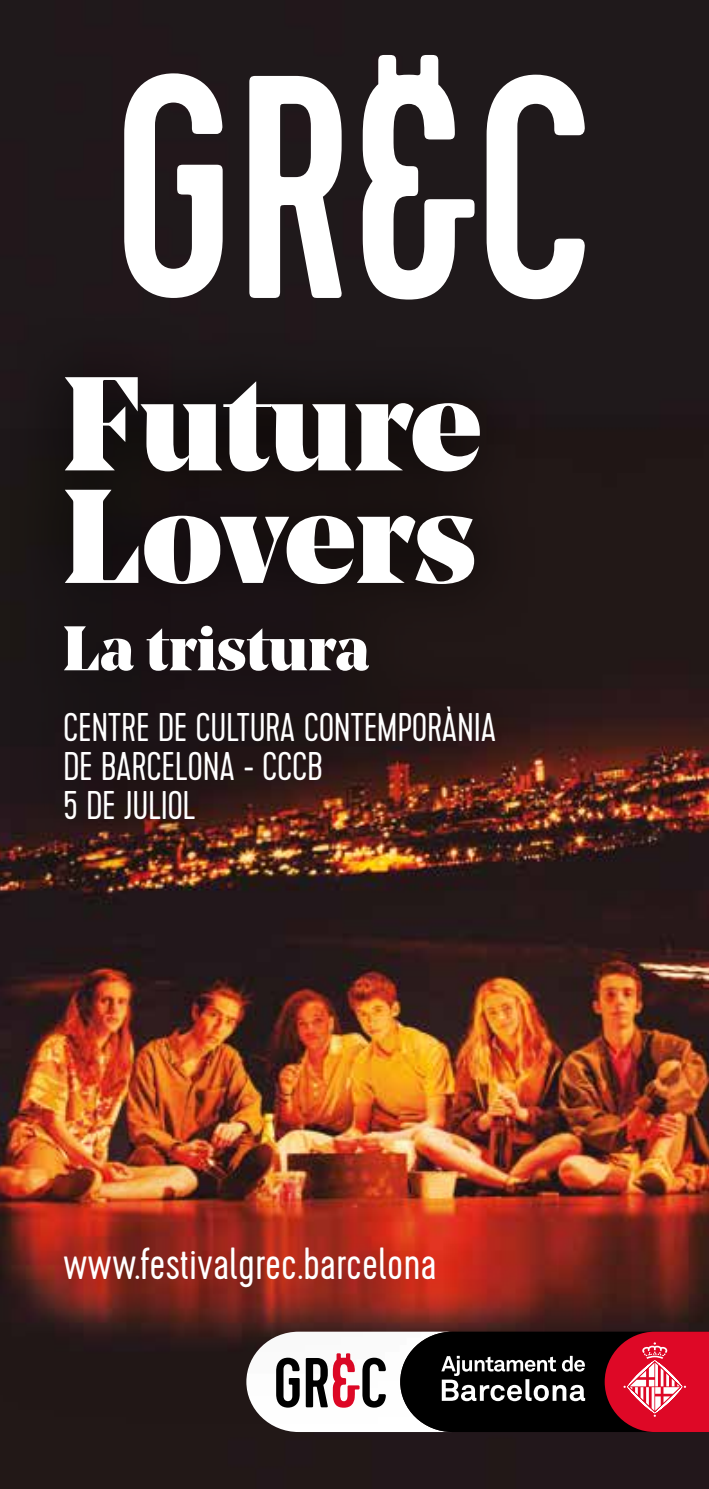
<style>
.page{position:relative;width:709px;height:1489px;background:#fff}
.page>*{position:absolute;margin:0;border:0;box-sizing:border-box;transform-origin:0 0}
.t1{font:900 132.5px/112.5px "Noe Display";letter-spacing:-.005em;color:#fff}
.t2{font:900 62.5px "Noe Display";color:#fff}
.t3{font:300 45px "Cervo";color:#fff}
.t4{font:300 40px/38.8px "Cervo";letter-spacing:-.01em;color:#fff}
</style>
<div class="page">
<img style="left:0;top:0;width:709px;height:1488px">
<svg style="left:124px;top:73px;width:99px;height:225px"></svg>
<svg style="left:249px;top:76px;width:93px;height:222px"></svg>
<svg style="left:486px;top:75px;width:99px;height:224px"></svg>
<svg style="left:363px;top:55px;width:111px;height:244px"></svg>
<svg style="left:246px;top:1331px;width:463px;height:100px;background:#8d2937"></svg>
<div style="left:4px;top:314px;width:547px;height:565px;background:#000;opacity:.89"></div>
<div style="left:0;top:1109px;width:557px;height:316px;background:#000;opacity:.75"></div>
<h1 class="t1" style="left:63px;top:365px;width:420px">Future<br>Lovers</h1>
<h2 class="t2" style="left:63px;top:607px;width:308px">La tristura</h2>
<p class="t4" style="left:63px;top:709px;width:435px">CENTRE DE CULTURA CONTEMPORÀNIA<br>DE BARCELONA - CCCB<br>5 DE JULIOL</p>
<p class="t3" style="left:63px;top:1238px;width:375px">www.festivalgrec.barcelona</p>
</div>
